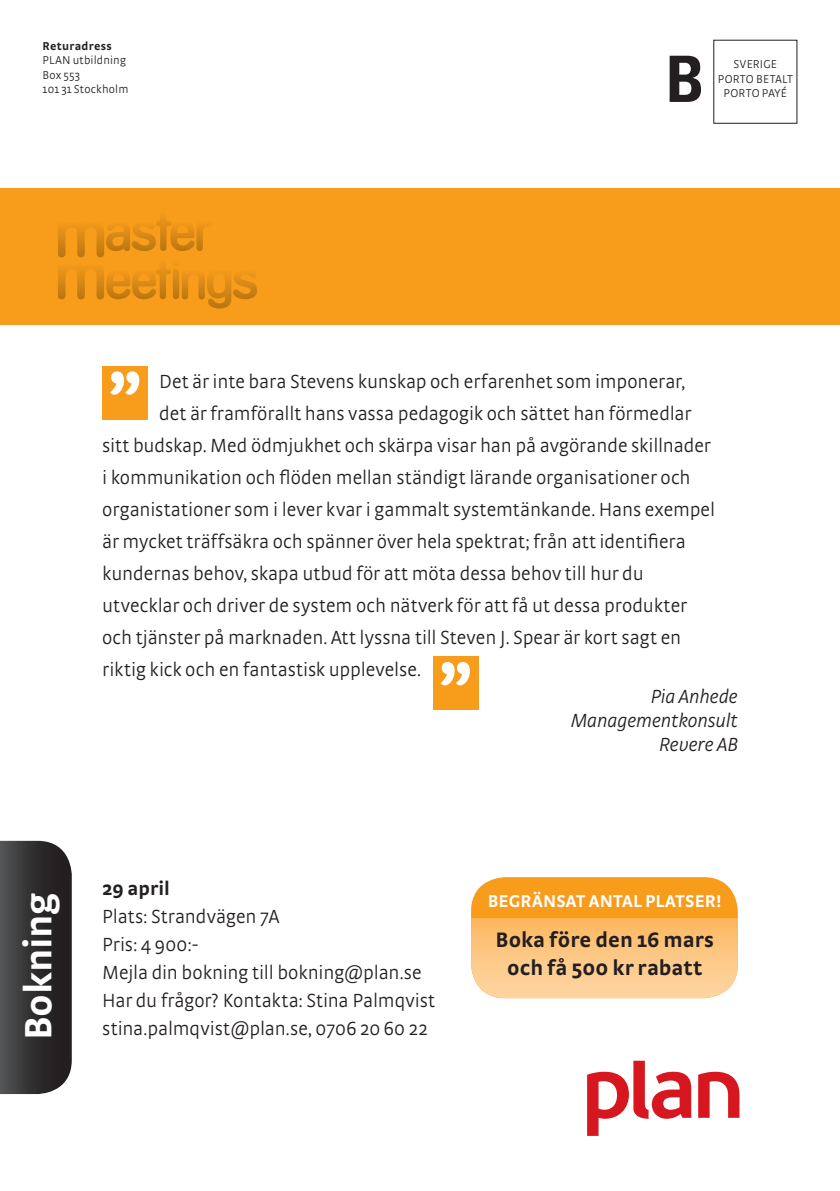
<style>
.page{position:relative;width:840px;height:1191px;background:#fff}
.page>*{position:absolute;margin:0;border:0;box-sizing:border-box;transform-origin:0 0}
.t1{font:700 condensed 64px "Univers";color:#231f20}
.t2{font:700 40px "Strada";letter-spacing:-.01em;color:#fff}
.t3{font:700 22px/28px "Strada";color:#231f20;text-align:center}
.t4{font:300 20px "Strada";letter-spacing:-.005em;color:#231f20}
.t5{font:italic 300 20px "Strada";letter-spacing:-.005em;color:#231f20}
.t6{font:700 20px "Strada";color:#231f20}
.t7{font:700 18px "Strada";letter-spacing:.005em;color:#fff}
.t8{font:300 12px "Strada";letter-spacing:.015em;color:#231f20}
.t9{font:700 12px "Strada";letter-spacing:.03em;color:#231f20}
</style>
<div class="page">
<svg style="left:0;top:841px;width:72px;height:253px;background:#393738"></svg>
<div style="left:471px;top:877px;width:266px;height:121px;background:#f89c1c;border-radius:34px"></div>
<svg style="left:471px;top:918px;width:266px;height:80px;background:#fcc785"></svg>
<svg style="left:587px;top:1060px;width:104px;height:75px"></svg>
<svg style="left:698px;top:1071px;width:41px;height:46px"></svg>
<div style="left:0;top:189px;width:839px;height:136px;background:#f89c1c"></div>
<svg style="left:58px;top:217px;width:199px;height:91px"></svg>
<div style="left:102px;top:366px;width:46px;height:53px;background:#f89c1c"></div>
<svg style="left:110px;top:371px;width:29px;height:24px"></svg>
<div style="left:432px;top:656px;width:46px;height:54px;background:#f89c1c"></div>
<svg style="left:441px;top:662px;width:28px;height:23px"></svg>
<p class="t9" style="left:43px;top:39px;width:71px">Returadress</p>
<p class="t8" style="left:43px;top:54px;width:85px">PLAN utbildning</p>
<p class="t8" style="left:43px;top:68px;width:39px">Box 553</p>
<p class="t8" style="left:43px;top:82px;width:87px">101 31 Stockholm</p>
<p class="t1" style="left:665px;top:40px;width:41px">B</p>
<p class="t8" style="left:733px;top:58px;width:45px">SVERIGE</p>
<p class="t8" style="left:717px;top:72px;width:77px">PORTO BETALT</p>
<p class="t8" style="left:723px;top:86px;width:65px">PORTO PAYÉ</p>
<p class="t4" style="left:159px;top:370px;width:527px">Det är inte bara Stevens kunskap och erfarenhet som imponerar,</p>
<p class="t4" style="left:159px;top:402px;width:533px">det är framförallt hans vassa pedagogik och sättet han förmedlar</p>
<p class="t4" style="left:102px;top:434px;width:609px">sitt budskap. Med ödmjukhet och skärpa visar han på avgörande skillnader</p>
<p class="t4" style="left:102px;top:466px;width:589px">i kommunikation och flöden mellan ständigt lärande organisationer och</p>
<p class="t4" style="left:102px;top:498px;width:614px">organistationer som i lever kvar i gammalt systemtänkande. Hans exempel</p>
<p class="t4" style="left:102px;top:530px;width:585px">är mycket träffsäkra och spänner över hela spektrat; från att identifiera</p>
<p class="t4" style="left:102px;top:562px;width:543px">kundernas behov, skapa utbud för att möta dessa behov till hur du</p>
<p class="t4" style="left:102px;top:594px;width:586px">utvecklar och driver de system och nätverk för att få ut dessa produkter</p>
<p class="t4" style="left:102px;top:626px;width:580px">och tjänster på marknaden. Att lyssna till Steven J. Spear är kort sagt en</p>
<p class="t4" style="left:102px;top:658px;width:320px">riktig kick och en fantastisk upplevelse.</p>
<p class="t5" style="left:650px;top:685px;width:88px">Pia Anhede</p>
<p class="t5" style="left:570px;top:709px;width:168px">Managementkonsult</p>
<p class="t5" style="left:658px;top:733px;width:80px">Revere AB</p>
<p class="t2" style="left:14px;top:1040px;width:149px;rotate:-90deg">Bokning</p>
<p class="t6" style="left:102px;top:876px;width:69px">29 april</p>
<p class="t4" style="left:102px;top:905px;width:178px">Plats: Strandvägen 7A</p>
<p class="t4" style="left:102px;top:933px;width:98px">Pris: 4 900:-</p>
<p class="t4" style="left:102px;top:961px;width:321px">Mejla din bokning till bokning@plan.se</p>
<p class="t4" style="left:102px;top:989px;width:334px">Har du frågor? Kontakta: Stina Palmqvist</p>
<p class="t4" style="left:102px;top:1017px;width:327px">stina.palmqvist@plan.se, 0706 20 60 22</p>
<p class="t7" style="left:487px;top:890px;width:235px">BEGRÄNSAT ANTAL PLATSER!</p>
<p class="t3" style="left:495px;top:924px;width:220px">Boka före den 16 mars och få 500 kr rabatt</p>
</div>
